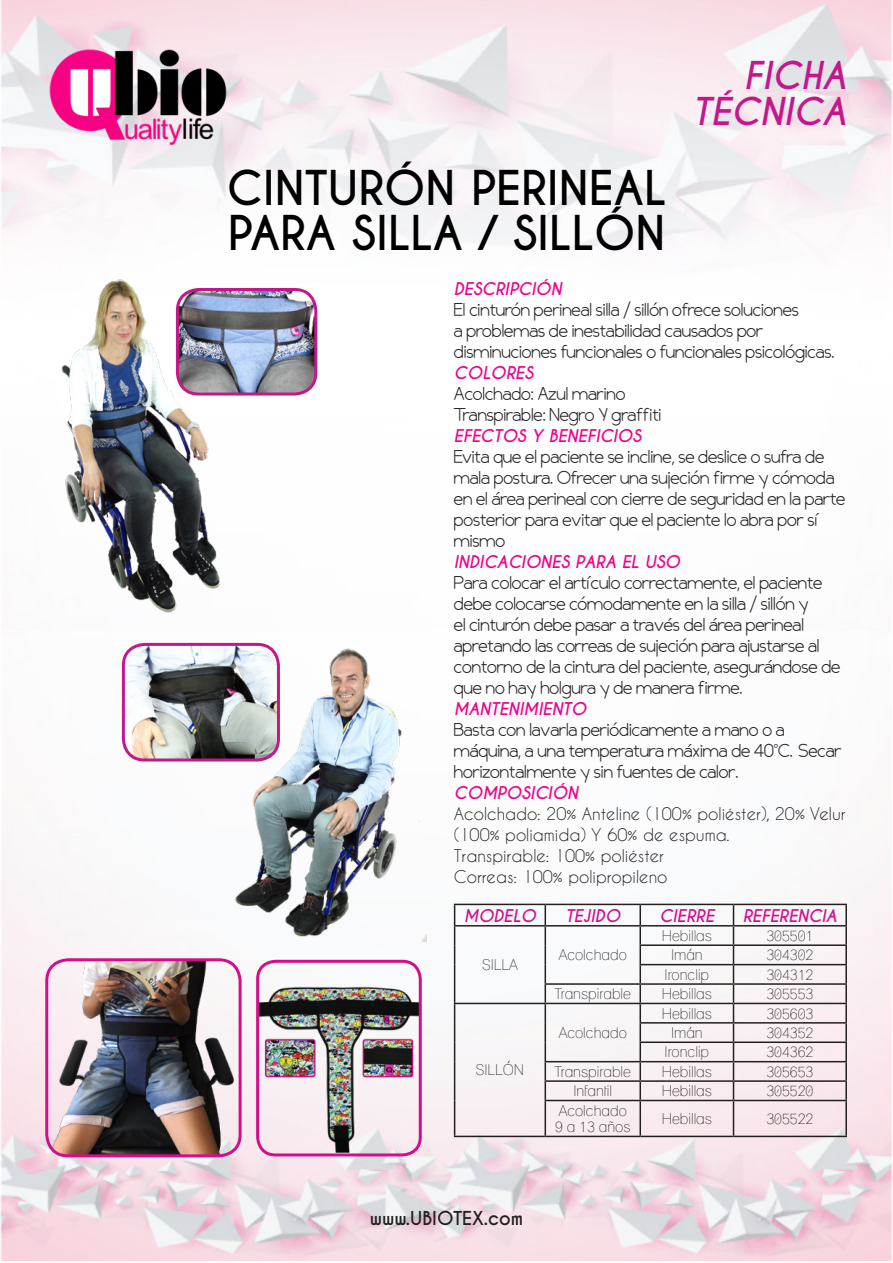
<style>
.page{position:relative;width:893px;height:1263px;background:#fff}
.page>*{position:absolute;margin:0;border:0;box-sizing:border-box;transform-origin:0 0}
.TITULO{font:700 45px "Caviar Dreams";color:#000001}
.t1{font:italic 700 36px/36px "Caviar Dreams";color:#c2188b;text-align:right}
.t2{font:700 18px "Caviar Dreams";color:#231f20}
.t3{font:300 16.5px/21px "Compass";color:#231f20}
.TEXTO{font:16.5px/21px "Caviar Dreams";color:#231f20}
.TITULO_2{font:italic 700 16.5px "Caviar Dreams";color:#ed028c}
.t4{font:italic 700 16.5px "Caviar Dreams";color:#d20e8c}
.t5{font:condensed 15px "Lane";color:#231f20}
</style>
<div class="page">
<img style="left:0;top:0;width:893px;height:1261px">
<img style="left:47px;top:47px;width:183px;height:98px">
<img style="left:124px;top:644px;width:154px;height:116px">
<div style="left:122px;top:643px;width:158px;height:118px;border:3px solid #c2188b;border-radius:21px"></div>
<img style="left:232px;top:289px;width:84px;height:105px">
<div style="left:176px;top:288px;width:141px;height:107px;border:3px solid #c2188b;border-radius:21px"></div>
<img style="left:227px;top:647px;width:199px;height:295px">
<img style="left:47px;top:272px;width:185px;height:344px">
<img style="left:258px;top:963px;width:162px;height:190px">
<div style="left:256px;top:960px;width:166px;height:196px;border:3px solid #d20e8c;border-radius:18px"></div>
<hr style="left:639px;top:905px;width:2px;height:20px;background:#231f20">
<hr style="left:845px;top:905px;width:2px;height:20px;background:#231f20">
<hr style="left:454px;top:925px;width:91px;height:1px;background:#231f20">
<hr style="left:545px;top:925px;width:95px;height:1px;background:#231f20">
<hr style="left:640px;top:925px;width:93px;height:1px;background:#231f20">
<hr style="left:733px;top:925px;width:114px;height:1px;background:#231f20">
<hr style="left:639px;top:944px;width:94px;height:2px;background:#231f20">
<hr style="left:733px;top:944px;width:114px;height:2px;background:#231f20">
<hr style="left:639px;top:964px;width:94px;height:1px;background:#231f20">
<hr style="left:733px;top:964px;width:114px;height:1px;background:#231f20">
<hr style="left:545px;top:983px;width:95px;height:2px;background:#231f20">
<hr style="left:640px;top:983px;width:93px;height:2px;background:#231f20">
<hr style="left:733px;top:983px;width:114px;height:2px;background:#231f20">
<hr style="left:454px;top:1003px;width:91px;height:1px;background:#231f20">
<hr style="left:545px;top:1003px;width:95px;height:1px;background:#231f20">
<hr style="left:640px;top:1003px;width:93px;height:1px;background:#231f20">
<hr style="left:733px;top:1003px;width:114px;height:1px;background:#231f20">
<hr style="left:639px;top:1022px;width:94px;height:1px;background:#231f20">
<hr style="left:733px;top:1022px;width:114px;height:1px;background:#231f20">
<hr style="left:639px;top:1041px;width:94px;height:2px;background:#231f20">
<hr style="left:733px;top:1041px;width:114px;height:2px;background:#231f20">
<hr style="left:545px;top:1061px;width:95px;height:1px;background:#231f20">
<hr style="left:640px;top:1061px;width:93px;height:1px;background:#231f20">
<hr style="left:733px;top:1061px;width:114px;height:1px;background:#231f20">
<hr style="left:545px;top:1080px;width:95px;height:2px;background:#231f20">
<svg style="left:545px;top:905px;width:1px;height:195px"></svg>
<hr style="left:640px;top:1080px;width:93px;height:2px;background:#231f20">
<svg style="left:639px;top:926px;width:2px;height:174px"></svg>
<hr style="left:733px;top:1080px;width:114px;height:2px;background:#231f20">
<svg style="left:733px;top:905px;width:1px;height:195px"></svg>
<svg style="left:845px;top:926px;width:2px;height:174px"></svg>
<hr style="left:454px;top:1100px;width:1px;height:36px;background:#231f20">
<hr style="left:545px;top:1100px;width:95px;height:1px;background:#231f20">
<hr style="left:545px;top:1101px;width:1px;height:35px;background:#231f20">
<hr style="left:640px;top:1100px;width:93px;height:1px;background:#231f20">
<hr style="left:639px;top:1101px;width:2px;height:35px;background:#231f20">
<hr style="left:733px;top:1100px;width:114px;height:1px;background:#231f20">
<hr style="left:733px;top:1101px;width:1px;height:35px;background:#231f20">
<hr style="left:845px;top:1101px;width:2px;height:35px;background:#231f20">
<hr style="left:454px;top:1136px;width:91px;height:1px;background:#231f20">
<hr style="left:545px;top:1136px;width:95px;height:1px;background:#231f20">
<hr style="left:640px;top:1136px;width:93px;height:1px;background:#231f20">
<hr style="left:733px;top:1136px;width:114px;height:1px;background:#231f20">
<hr style="left:454px;top:904px;width:91px;height:1px;background:#231f20">
<svg style="left:454px;top:905px;width:1px;height:195px"></svg>
<hr style="left:545px;top:904px;width:95px;height:1px;background:#231f20">
<hr style="left:640px;top:904px;width:93px;height:1px;background:#231f20">
<hr style="left:733px;top:904px;width:114px;height:1px;background:#231f20">
<img style="left:47px;top:960px;width:193px;height:196px">
<div style="left:45px;top:958px;width:197px;height:199px;border:3px solid #d20e8c;border-radius:21px"></div>
<h2 class="t1" style="left:692px;top:59px;width:155px">FICHA<br>TÉCNICA</h2>
<p class="TITULO" style="left:227px;top:161px;width:441px">CINTURÓN PERINEAL</p>
<p class="TITULO" style="left:228px;top:206px;width:439px">PARA SILLA / SILLÓN</p>
<p class="TITULO_2" style="left:454px;top:279px;width:109px">DESCRIPCIÓN</p>
<p class="t3" style="left:454px;top:299px;width:382px">El cinturón perineal silla / sillón ofrece soluciones<br>a problemas de inestabilidad causados por disminuciones funcionales o funcionales psicológicas.</p>
<p class="TITULO_2" style="left:454px;top:363px;width:81px">COLORES</p>
<p class="t3" style="left:454px;top:383px;width:173px">Acolchado: Azul marino</p>
<p class="t3" style="left:454px;top:404px;width:209px">Transpirable: Negro Y graffiti</p>
<p class="TITULO_2" style="left:454px;top:426px;width:189px">EFECTOS Y BENEFICIOS</p>
<p class="t3" style="left:454px;top:446px;width:393px">Evita que el paciente se incline, se deslice o sufra de mala postura. Ofrecer una sujeción firme y cómoda en el área perineal con cierre de seguridad en la parte posterior para evitar que el paciente lo abra por sí mismo</p>
<p class="TITULO_2" style="left:454px;top:552px;width:228px">INDICACIONES PARA EL USO</p>
<p class="t3" style="left:454px;top:572px;width:388px">Para colocar el artículo correctamente, el paciente debe colocarse cómodamente en la silla / sillón y<br>el cinturón debe pasar a través del área perineal apretando las correas de sujeción para ajustarse al contorno de la cintura del paciente, asegurándose de que no hay holgura y de manera firme.</p>
<p class="TITULO_2" style="left:454px;top:699px;width:134px">MANTENIMIENTO</p>
<p class="t3" style="left:454px;top:719px;width:389px">Basta con lavarla periódicamente a mano o a máquina, a una temperatura máxima de 40ºC. Secar horizontalmente y sin fuentes de calor.</p>
<p class="TITULO_2" style="left:454px;top:783px;width:126px">COMPOSICIÓN</p>
<p class="TEXTO" style="left:454px;top:803px;width:393px">Acolchado: 20% Anteline (100% poliéster), 20% Velur (100% poliamida) Y 60% de espuma.</p>
<p class="TEXTO" style="left:454px;top:845px;width:212px">Transpirable: 100% poliéster</p>
<p class="TEXTO" style="left:454px;top:866px;width:215px">Correas: 100% polipropileno</p>
<p class="t4" style="left:464px;top:905px;width:74px">MODELO</p>
<p class="t4" style="left:565px;top:905px;width:56px">TEJIDO</p>
<p class="t4" style="left:660px;top:905px;width:56px">CIERRE</p>
<p class="t4" style="left:743px;top:905px;width:96px">REFERENCIA</p>
<p class="t5" style="left:482px;top:956px;width:37px">SILLA</p>
<p class="t5" style="left:662px;top:926px;width:52px">Hebillas</p>
<p class="t5" style="left:766px;top:926px;width:48px">305501</p>
<p class="t5" style="left:671px;top:946px;width:33px">Imán</p>
<p class="t5" style="left:766px;top:946px;width:48px">304302</p>
<p class="t5" style="left:665px;top:965px;width:46px">Ironclip</p>
<p class="t5" style="left:766px;top:965px;width:48px">304312</p>
<p class="t5" style="left:559px;top:946px;width:70px">Acolchado</p>
<p class="t5" style="left:476px;top:1061px;width:50px">SILLÓN</p>
<p class="t2" style="left:370px;top:1207px;width:155px">www.UBIOTEX.com</p>
<p class="t5" style="left:554px;top:985px;width:78px">Transpirable</p>
<p class="t5" style="left:662px;top:985px;width:52px">Hebillas</p>
<p class="t5" style="left:766px;top:985px;width:48px">305553</p>
<p class="t5" style="left:559px;top:1023px;width:70px">Acolchado</p>
<p class="t5" style="left:662px;top:1004px;width:52px">Hebillas</p>
<p class="t5" style="left:766px;top:1004px;width:48px">305603</p>
<p class="t5" style="left:671px;top:1023px;width:33px">Imán</p>
<p class="t5" style="left:766px;top:1023px;width:48px">304352</p>
<p class="t5" style="left:665px;top:1043px;width:46px">Ironclip</p>
<p class="t5" style="left:766px;top:1043px;width:48px">304362</p>
<p class="t5" style="left:554px;top:1062px;width:78px">Transpirable</p>
<p class="t5" style="left:662px;top:1062px;width:52px">Hebillas</p>
<p class="t5" style="left:766px;top:1062px;width:48px">305653</p>
<p class="t5" style="left:573px;top:1082px;width:40px">Infantil</p>
<p class="t5" style="left:662px;top:1082px;width:52px">Hebillas</p>
<p class="t5" style="left:766px;top:1082px;width:48px">305520</p>
<p class="t5" style="left:559px;top:1101px;width:70px">Acolchado</p>
<p class="t5" style="left:555px;top:1118px;width:77px">9 a 13 años</p>
<p class="t5" style="left:662px;top:1109px;width:52px">Hebillas</p>
<p class="t5" style="left:766px;top:1109px;width:48px">305522</p>
</div>
